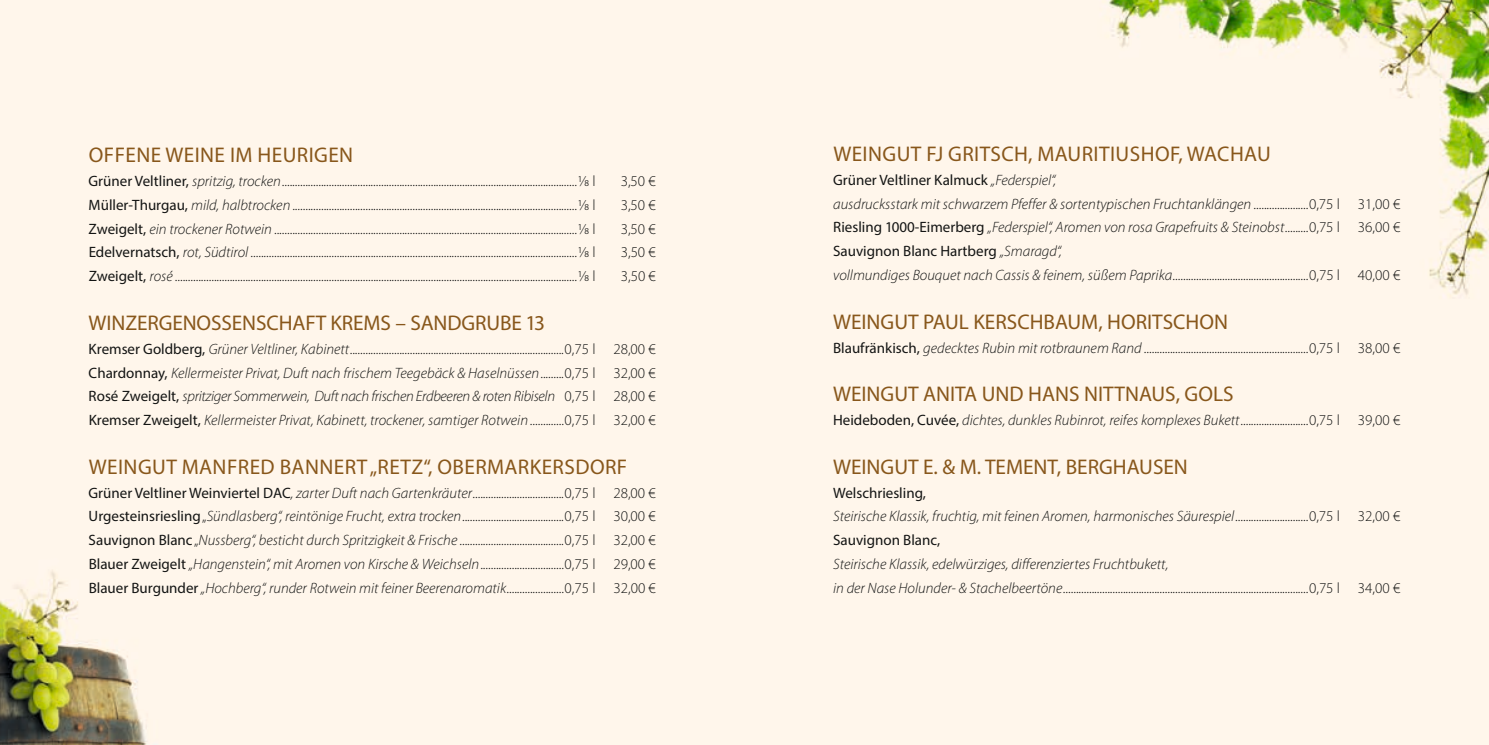
<style>
.page{position:relative;width:1489px;height:745px;background:#fff}
.page>*{position:absolute;margin:0;border:0;box-sizing:border-box;transform-origin:0 0}
.t1{font:21.25px "Myriad Pro";color:#88571b}
.t2{font:21.25px "Myriad Pro";letter-spacing:.02em;color:#88571b}
.t3{font:300 15px/23.8px "Myriad Pro";color:#131413;text-align:justify}
.t4{font:italic 300 15px/23.8px "Myriad Pro";color:#131413}
.s1{font-weight:400}
.s2{font-style:italic}
.s3{font-weight:400;font-style:normal}
.s4{font-style:normal}
</style>
<div class="page">
<div style="left:0;top:0;width:1488px;height:744px;background:#fff6eb"></div>
<h1 class="t2" style="left:89px;top:142px;width:266px">OFFENE WEINE IM HEURIGEN</h1>
<p class="t3" style="left:89px;top:169px;width:508px"><span class="s1">Grüner Veltliner,</span> <span class="s2">spritzig, trocken</span>.................................................................................................................1/8 l</p>
<p class="t3" style="left:620px;top:169px;width:37px">3,50 €</p>
<p class="t3" style="left:89px;top:193px;width:508px"><span class="s1">Müller-Thurgau,</span> <span class="s2">mild, halbtrocken</span>.............................................................................................................1/8 l</p>
<p class="t3" style="left:620px;top:193px;width:37px">3,50 €</p>
<p class="t3" style="left:89px;top:216px;width:508px"><span class="s1">Zweigelt,</span> <span class="s2">ein trockener Rotwein</span> ....................................................................................................................1/8 l</p>
<p class="t3" style="left:620px;top:216px;width:37px">3,50 €</p>
<p class="t3" style="left:89px;top:240px;width:508px"><span class="s1">Edelvernatsch,</span> <span class="s2">rot, Südtirol</span> .............................................................................................................................1/8 l</p>
<p class="t3" style="left:620px;top:240px;width:37px">3,50 €</p>
<p class="t3" style="left:89px;top:264px;width:508px"><span class="s1">Zweigelt,</span> <span class="s2">rosé</span> ..........................................................................................................................................................1/8 l</p>
<p class="t3" style="left:620px;top:264px;width:37px">3,50 €</p>
<h1 class="t1" style="left:89px;top:309px;width:458px">WINZERGENOSSENSCHAFT KREMS – SANDGRUBE 13</h1>
<p class="t4" style="left:89px;top:336px;width:568px;text-align:justify"><span class="s3">Kremser Goldberg,</span> Grüner Veltliner, Kabinett<span class="s4">..................................................................................0,75 l 28,00 € </span><span class="s3">Chardonnay,</span> Kellermeister Privat, Duft nach frischem Teegebäck &amp; Haselnüssen<span class="s4">.........0,75 l 32,00 € </span><span class="s3">Rosé Zweigelt,</span> spritziger Sommerwein, Duft nach frischen Erdbeeren &amp; roten Ribiseln <span class="s4">0,75 l 28,00 € </span><span class="s3">Kremser Zweigelt,</span> Kellermeister Privat, Kabinett, trockener, samtiger Rotwein<span class="s4">.............0,75 l 32,00 €</span></p>
<h1 class="t2" style="left:89px;top:453px;width:540px">WEINGUT MANFRED BANNERT „RETZ“, OBERMARKERSDORF</h1>
<p class="t3" style="left:89px;top:480px;width:569px"><span class="s1">Grüner Veltliner Weinviertel DAC</span><span class="s2">, zarter Duft nach Gartenkräuter</span>...................................0,75 l 28,00 € <span class="s1">Urgesteinsriesling</span> „<span class="s2">Sündlasberg“, reintönige Frucht, extra trocken</span>.......................................0,75 l 30,00 € <span class="s1">Sauvignon Blanc</span> „<span class="s2">Nussberg“, besticht durch Spritzigkeit &amp; Frische</span> ........................................0,75 l 32,00 € <span class="s1">Blauer Zweigelt</span> <span class="s2">„Hangenstein“, mit Aromen von Kirsche &amp; Weichseln</span>................................0,75 l 29,00 € <span class="s1">Blauer Burgunder</span> <span class="s2">„Hochberg“, runder Rotwein mit feiner Beerenaromatik</span>......................0,75 l 32,00 €</p>
<h1 class="t2" style="left:833px;top:141px;width:439px">WEINGUT FJ GRITSCH, MAURITIUSHOF, WACHAU</h1>
<p class="t4" style="left:833px;top:168px;width:568px"><span class="s3">Grüner Veltliner Kalmuck</span> „Federspiel“,<br>ausdrucksstark mit schwarzem Pfeffer &amp; sortentypischen Fruchtanklängen <span class="s4">.....................0,75 l 31,00 € </span><span class="s3">Riesling 1000-Eimerberg</span> „Federspiel“, Aromen von rosa Grapefruits &amp; Steinobst<span class="s4">.........0,75 l 36,00 € </span><span class="s3">Sauvignon Blanc Hartberg</span> „Smaragd“,<br>vollmundiges Bouquet nach Cassis &amp; feinem, süßem Paprika<span class="s4">....................................................0,75 l 40,00 €</span></p>
<h1 class="t1" style="left:833px;top:308px;width:396px">WEINGUT PAUL KERSCHBAUM, HORITSCHON</h1>
<p class="t3" style="left:833px;top:335px;width:568px"><span class="s1">Blaufränkisch,</span> <span class="s2">gedecktes Rubin mit rotbraunem Rand</span> ...............................................................0,75 l 38,00 €</p>
<h1 class="t1" style="left:833px;top:381px;width:402px">WEINGUT ANITA UND HANS NITTNAUS, GOLS</h1>
<p class="t4" style="left:833px;top:408px;width:568px"><span class="s3">Heideboden, Cuvée,</span> dichtes, dunkles Rubinrot, reifes komplexes Bukett<span class="s4">..........................0,75 l 39,00 €</span></p>
<h1 class="t1" style="left:833px;top:453px;width:356px">WEINGUT E. &amp; M. TEMENT, BERGHAUSEN</h1>
<p class="t4" style="left:833px;top:480px;width:568px"><span class="s3">Welschriesling,<br></span>Steirische Klassik, fruchtig, mit feinen Aromen, harmonisches Säurespiel<span class="s4">............................0,75 l 32,00 €<br></span><span class="s3">Sauvignon Blanc,</span></p>
<p class="t3" style="left:833px;top:551px;width:568px"><span class="s2">Steirische Klassik, edelwürziges, differenziertes Fruchtbukett,<br>in der Nase Holunder- &amp; Stachelbeertöne</span>..............................................................................................0,75 l 34,00 €</p>
</div>
